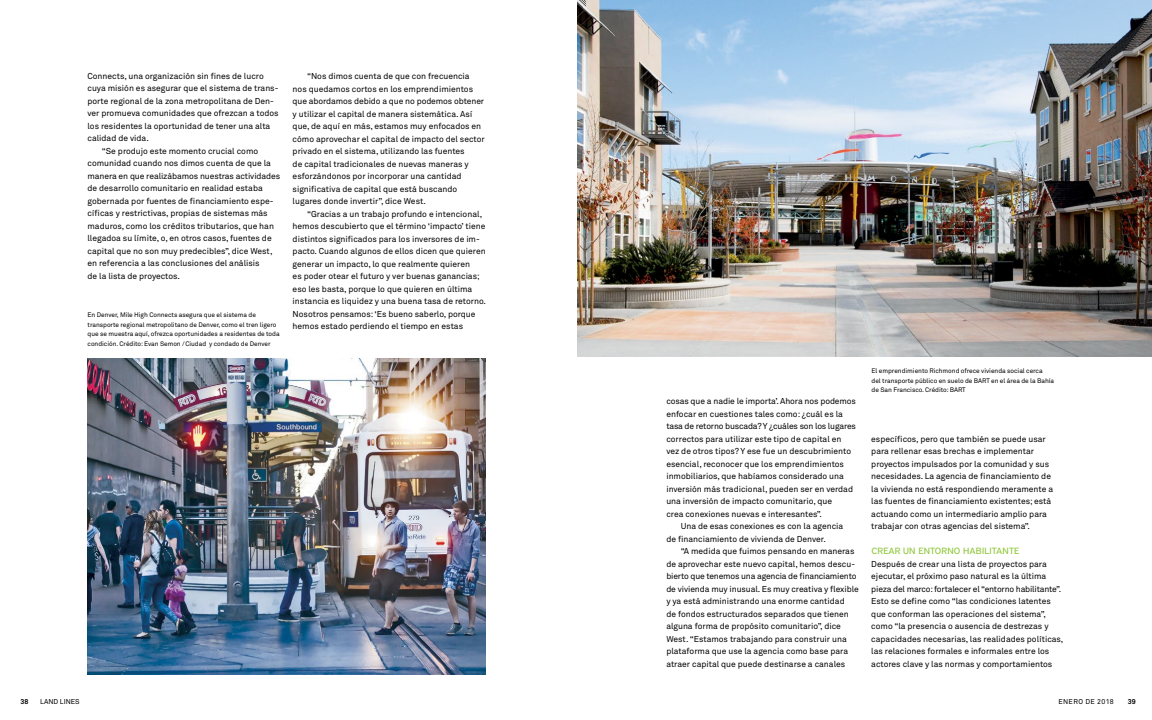
<style>
.page{position:relative;width:1152px;height:720px;background:#fff}
.page>*{position:absolute;margin:0;border:0;box-sizing:border-box;transform-origin:0 0}
.t1{font:500 9px "District";letter-spacing:.015em;color:#92c83e}
.t2{font:8.5px/12.5px "Akkurat Pro";color:#000}
.t3{font:7px "Akkurat Pro";letter-spacing:.05em;color:#000}
.t4{font:7px "Akkurat Pro";color:#000}
.t5{font:700 7px "Akkurat Pro";color:#000}
.t6{font:6.5px/9.5px "Akkurat Pro";letter-spacing:-.005em;color:#000}
</style>
<div class="page">
<img style="left:577px;top:0;width:575px;height:356px">
<img style="left:87px;top:358px;width:399px;height:317px">
<p class="t2" style="left:88px;top:70px;width:178px">Connects, una organización sin fines de lucro</p>
<p class="t2" style="left:88px;top:82px;width:192px">cuya misión es asegurar que el sistema de trans-</p>
<p class="t2" style="left:88px;top:95px;width:188px">porte regional de la zona metropolitana de Den-</p>
<p class="t2" style="left:88px;top:107px;width:193px">ver promueva comunidades que ofrezcan a todos</p>
<p class="t2" style="left:88px;top:120px;width:184px">los residentes la oportunidad de tener una alta</p>
<p class="t2" style="left:88px;top:132px;width:63px">calidad de vida.</p>
<p class="t2" style="left:102px;top:145px;width:158px">“Se produjo este momento crucial como</p>
<p class="t2" style="left:88px;top:157px;width:185px">comunidad cuando nos dimos cuenta de que la</p>
<p class="t2" style="left:88px;top:170px;width:194px">manera en que realizábamos nuestras actividades</p>
<p class="t2" style="left:88px;top:182px;width:177px">de desarrollo comunitario en realidad estaba</p>
<p class="t2" style="left:88px;top:195px;width:188px">gobernada por fuentes de financiamiento espe-</p>
<p class="t2" style="left:88px;top:207px;width:182px">cíficas y restrictivas, propias de sistemas más</p>
<p class="t2" style="left:88px;top:220px;width:188px">maduros, como los créditos tributarios, que han</p>
<p class="t2" style="left:88px;top:232px;width:186px">llegadoa su límite, o, en otros casos, fuentes de</p>
<p class="t2" style="left:88px;top:245px;width:187px">capital que no son muy predecibles”, dice West,</p>
<p class="t2" style="left:88px;top:257px;width:174px">en referencia a las conclusiones del análisis</p>
<p class="t2" style="left:88px;top:270px;width:94px">de la lista de proyectos.</p>
<p class="t6" style="left:88px;top:310px;width:194px">En Denver, Mile High Connects asegura que el sistema de transporte regional metropolitano de Denver, como el tren ligero que se muestra aquí, ofrezca oportunidades a residentes de toda condición. Crédito: Evan Semon / Ciudad y condado de Denver</p>
<p class="t2" style="left:293px;top:70px;width:194px;text-indent:14px">“Nos dimos cuenta de que con frecuencia nos quedamos cortos en los emprendimientos que abordamos debido a que no podemos obtener y utilizar el capital de manera sistemática. Así que, de aquí en más, estamos muy enfocados en cómo aprovechar el capital de impacto del sector privado en el sistema, utilizando las fuentes<br>de capital tradicionales de nuevas maneras y esforzándonos por incorporar una cantidad significativa de capital que está buscando lugares donde invertir”, dice West.</p>
<p class="t2" style="left:293px;top:208px;width:195px;text-indent:14px">“Gracias a un trabajo profundo e intencional, hemos descubierto que el término ‘impacto’ tiene distintos significados para los inversores de im&shy;pacto. Cuando algunos de ellos dicen que quieren generar un impacto, lo que realmente quieren<br>es poder otear el futuro y ver buenas ganancias; eso les basta, porque lo que quieren en última instancia es liquidez y una buena tasa de retorno.<br>Nosotros pensamos: ‘Es bueno saberlo, porque hemos estado perdiendo el tiempo en estas</p>
<p class="t2" style="left:666px;top:395px;width:191px">cosas que a nadie le importa’. Ahora nos podemos enfocar en cuestiones tales como: ¿cuál es la tasa de retorno buscada? Y ¿cuáles son los lugares correctos para utilizar este tipo de capital en vez de otros tipos? Y ese fue un descubrimiento esencial, reconocer que los emprendimientos inmobiliarios, que habíamos considerado una inversión más tradicional, pueden ser en verdad una inversión de impacto comunitario, que<br>crea conexiones nuevas e interesantes”.</p>
<p class="t2" style="left:666px;top:520px;width:178px;text-indent:14px">Una de esas conexiones es con la agencia de financiamiento de vivienda de Denver.</p>
<p class="t2" style="left:666px;top:545px;width:194px;text-indent:14px">“A medida que fuimos pensando en maneras de aprovechar este nuevo capital, hemos descu&shy;bierto que tenemos una agencia de financiamiento de vivienda muy inusual. Es muy creativa y flexible y ya está administrando una enorme cantidad<br>de fondos estructurados separados que tienen alguna forma de propósito comunitario”, dice West. “Estamos trabajando para construir una plataforma que use la agencia como base para atraer capital que puede destinarse a canales</p>
<p class="t6" style="left:872px;top:367px;width:184px">El emprendimiento Richmond ofrece vivienda social cerca<br>del transporte público en suelo de BART en el área de la Bahía de San Francisco. Crédito: BART</p>
<p class="t2" style="left:871px;top:433px;width:183px">específicos, pero que también se puede usar para rellenar esas brechas e implementar proyectos impulsados por la comunidad y sus necesidades. La agencia de financiamiento de la vivienda no está respondiendo meramente a las fuentes de financiamiento existentes; está actuando como un intermediario amplio para trabajar con otras agencias del sistema”.</p>
<p class="t1" style="left:871px;top:546px;width:150px">CREAR UN ENTORNO HABILITANTE</p>
<p class="t2" style="left:871px;top:558px;width:194px">Después de crear una lista de proyectos para ejecutar, el próximo paso natural es la última pieza del marco: fortalecer el “entorno habilitante”.<br>Esto se define como “las condiciones latentes que conforman las operaciones del sistema”, como “la presencia o ausencia de destrezas y capacidades necesarias, las realidades políticas, las relaciones formales e informales entre los actores clave y las normas y comportamientos</p>
<p class="t5" style="left:21px;top:697px;width:9px">38</p>
<p class="t4" style="left:40px;top:698px;width:41px">LAND LINES</p>
<p class="t3" style="left:1058px;top:698px;width:57px">ENERO DE 2018</p>
<p class="t5" style="left:1128px;top:697px;width:9px">39</p>
</div>
